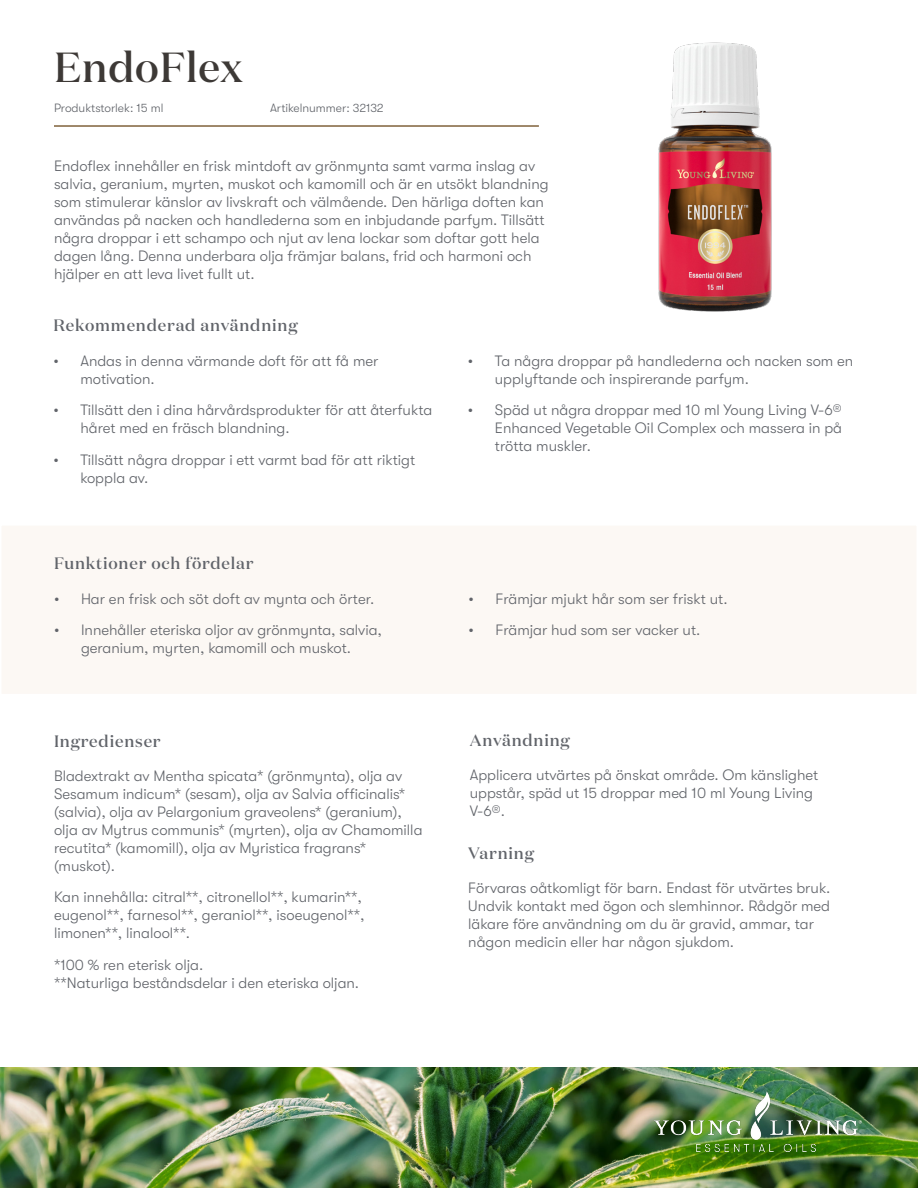
<style>
.page{position:relative;width:918px;height:1188px;background:#fff}
.page>*{position:absolute;margin:0;border:0;box-sizing:border-box;transform-origin:0 0}
.t1{font:500 42px "Domaine Display";letter-spacing:.02em;color:#3d3936}
.t2{font:500 16.5px "Domaine Display";letter-spacing:.05em;color:#61646a}
.t3{font:300 15px/18px "GT Walsheim Pro";color:#61646a}
.t4{font:300 12px "GT Walsheim Pro";color:#61646a}
</style>
<div class="page">
<img style="left:0;top:1067px;width:918px;height:121px">
<div style="left:1px;top:525px;width:916px;height:170px;background:#fcf8f4"></div>
<div style="left:0;top:524px;width:918px;height:171px;border:2px solid #fff"></div>
<img style="left:654px;top:1092px;width:208px;height:60px">
<hr style="left:54px;top:125px;width:485px;height:2px;background:#80623b">
<img style="left:659px;top:42px;width:112px;height:270px">
<h1 class="t1" style="left:54px;top:40px;width:190px">EndoFlex</h1>
<p class="t4" style="left:54px;top:101px;width:111px">Produktstorlek: 15 ml</p>
<p class="t4" style="left:270px;top:101px;width:115px">Artikelnummer: 32132</p>
<p class="t3" style="left:54px;top:157px;width:496px">Endoflex innehåller en frisk mintdoft av grönmynta samt varma inslag av salvia, geranium, myrten, muskot och kamomill och är en utsökt blandning som stimulerar känslor av livskraft och välmående. Den härliga doften kan användas på nacken och handlederna som en inbjudande parfym. Tillsätt några droppar i ett schampo och njut av lena lockar som doftar gott hela dagen lång. Denna underbara olja främjar balans, frid och harmoni och hjälper en att leva livet fullt ut.</p>
<p class="t2" style="left:53px;top:315px;width:246px">Rekommenderad användning</p>
<p class="t3" style="left:80px;top:352px;width:300px;text-indent:-27px">• Andas in denna värmande doft för att få mer motivation.</p>
<p class="t3" style="left:80px;top:401px;width:354px;text-indent:-27px">• Tillsätt den i dina hårvårdsprodukter för att återfukta håret med en fräsch blandning.</p>
<p class="t3" style="left:80px;top:451px;width:336px;text-indent:-27px">• Tillsätt några droppar i ett varmt bad för att riktigt koppla av.</p>
<p class="t2" style="left:54px;top:553px;width:201px">Funktioner och fördelar</p>
<p class="t3" style="left:54px;top:590px;width:322px">• Har en frisk och söt doft av mynta och örter.</p>
<p class="t3" style="left:54px;top:621px;width:329px;text-align:center">• Innehåller eteriska oljor av grönmynta, salvia, geranium, myrten, kamomill och muskot.</p>
<p class="t2" style="left:54px;top:731px;width:108px">Ingredienser</p>
<p class="t3" style="left:54px;top:767px;width:370px">Bladextrakt av Mentha spicata* (grönmynta), olja av Sesamum indicum* (sesam), olja av Salvia officinalis* (salvia), olja av Pelargonium graveolens* (geranium), olja av Mytrus communis* (myrten), olja av Chamomilla recutita* (kamomill), olja av Myristica fragrans* (muskot).</p>
<p class="t3" style="left:54px;top:888px;width:312px">Kan innehålla: citral**, citronellol**, kumarin**, eugenol**, farnesol**, geraniol**, isoeugenol**, limonen**, linalool**.</p>
<p class="t3" style="left:54px;top:956px;width:307px">*100 % ren eterisk olja.<br>**Naturliga beståndsdelar i den eteriska oljan.</p>
<p class="t3" style="left:495px;top:352px;width:360px;text-indent:-27px">• Ta några droppar på handlederna och nacken som en upplyftande och inspirerande parfym.</p>
<p class="t3" style="left:495px;top:401px;width:349px;text-align:justify;text-indent:-27px">• Späd ut några droppar med 10 ml Young Living V-6® Enhanced Vegetable Oil Complex och massera in på trötta muskler.</p>
<p class="t3" style="left:468px;top:590px;width:261px">• Främjar mjukt hår som ser friskt ut.</p>
<p class="t3" style="left:468px;top:621px;width:233px">• Främjar hud som ser vacker ut.</p>
<p class="t2" style="left:470px;top:730px;width:102px">Användning</p>
<p class="t3" style="left:470px;top:766px;width:350px">Applicera utvärtes på önskat område. Om känslighet uppstår, späd ut 15 droppar med 10 ml Young Living<br>V-6®.</p>
<p class="t2" style="left:468px;top:843px;width:67px">Varning</p>
<p class="t3" style="left:468px;top:879px;width:364px">Förvaras oåtkomligt för barn. Endast för utvärtes bruk.<br>Undvik kontakt med ögon och slemhinnor. Rådgör med läkare före användning om du är gravid, ammar, tar någon medicin eller har någon sjukdom.</p>
</div>
